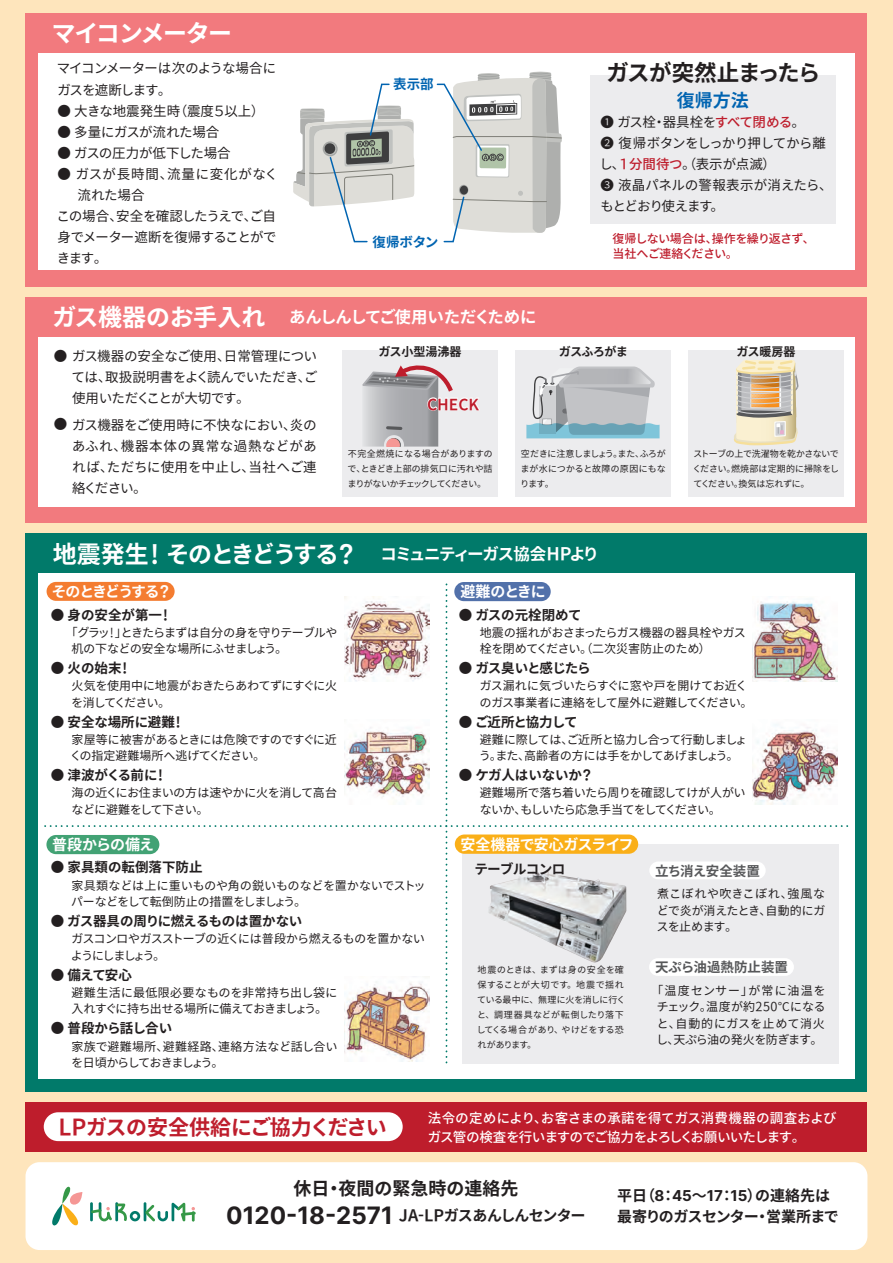
<style>
.page{position:relative;width:893px;height:1263px;background:#fee5bc}
.page>*{position:absolute;margin:0;border:0;box-sizing:border-box;transform-origin:0 0}
.t1{font:24px "Gen Ei Gothic P B";color:#fff}
.t2{font:22.5px "Gen Ei Gothic P B";color:#231f20}
.t3{font:21px "Gen Ei Gothic P B";color:#be1d2c}
.t4{font:18px "Gen Ei Gothic P B";color:#231f20}
.t5{font:18px "Gen Ei Gothic P B";color:#0164b1}
.t6{font:16.5px "Gen Ei Gothic P B";letter-spacing:-.025em;color:#fff}
.t7{font:16.5px "Gen Ei Gothic P B";color:#fff}
.t8{font:15px/20.9px "Gen Ei Gothic P B";color:#231f20}
.t9{font:15px "Gen Ei Gothic P B";color:#fff}
.t10{font:14.4px "Gen Ei Gothic P B";color:#be1d2c}
.t11{font:13.5px/21px "Gen Ei Gothic P R";letter-spacing:.01em;color:#231f20}
.t12{font:13.5px "Gen Ei Gothic P B";color:#231f20}
.t13{font:600 13.5px/19.5px "Gen Ei Gothic P";letter-spacing:.015em;color:#fff}
.t14{font:13.5px "Gen Ei Gothic P B";color:#57585a}
.t15{font:13.5px "Gen Ei Gothic P B";color:#0164b1}
.t16{font:12px/16.5px "Gen Ei Gothic P R";letter-spacing:.01em;color:#231f20}
.t17{font:12px/16.5px "Gen Ei Gothic P R";letter-spacing:.03em;color:#231f20}
.t18{font:600 12px/15px "Gen Ei Gothic P";color:#be1d2c}
.t19{font:12px "Gen Ei Gothic P B";color:#231f20}
.t20{font:9px/15px "Gen Ei Gothic P R";letter-spacing:.02em;color:#231f20;text-align:justify}
.s1{font-size:24px}
.s2{font-family:"Gen Ei Gothic P";font-weight:600;color:#be1d2c}
.s3{font-family:"Inter V";font-size:24px}
.s4{font-family:"Inter V"}
</style>
<div class="page">
<hr style="left:892px;top:0;width:1px;height:1263px;background:#faaf18">
<hr style="left:892px;top:0;width:1px;height:76px;background:#359847">
<hr style="left:892px;top:1136px;width:1px;height:127px;background:#fff">
<div style="left:26px;top:13px;width:841px;height:273px;background:#f27a7e"></div>
<div style="left:38px;top:53px;width:817px;height:217px;background:#fff"></div>
<div style="left:26px;top:297px;width:841px;height:225px;background:#f27a7e"></div>
<div style="left:38px;top:337px;width:817px;height:169px;background:#fff"></div>
<div style="left:26px;top:533px;width:841px;height:558px;background:#017a6a"></div>
<div style="left:38px;top:573px;width:817px;height:506px;background:#fff"></div>
<div style="left:590px;top:75px;width:245px;height:149px;background:#ececee"></div>
<div style="left:343px;top:350px;width:155px;height:147px;background:#ececee"></div>
<svg style="left:293px;top:83px;width:122px;height:160px"></svg>
<svg style="left:436px;top:72px;width:126px;height:171px"></svg>
<div style="left:26px;top:1102px;width:841px;height:49px;background:#be1d2c"></div>
<div style="left:44px;top:1112px;width:359px;height:29px;background:#fff"></div>
<div style="left:26px;top:1162px;width:841px;height:88px;background:#fff;border-radius:14px"></div>
<svg style="left:52px;top:1186px;width:30px;height:40px"></svg>
<hr style="left:90px;top:1202px;width:3px;height:19px;background:#017a6a">
<svg style="left:91px;top:1202px;width:105px;height:19px"></svg>
<div style="left:516px;top:350px;width:155px;height:147px;background:#ececee"></div>
<div style="left:688px;top:350px;width:156px;height:147px;background:#ececee"></div>
<svg style="left:362px;top:365px;width:118px;height:82px"></svg>
<svg style="left:526px;top:366px;width:134px;height:72px"></svg>
<svg style="left:45px;top:582px;width:803px;height:482px"></svg>
<img style="left:344px;top:596px;width:86px;height:85px">
<img style="left:753px;top:596px;width:85px;height:85px">
<img style="left:344px;top:976px;width:86px;height:85px">
<img style="left:344px;top:719px;width:86px;height:86px">
<img style="left:753px;top:719px;width:85px;height:86px">
<img style="left:487px;top:870px;width:139px;height:93px">
<svg style="left:734px;top:360px;width:64px;height:85px;background:#d9c9ad"></svg>
<h1 class="t1" style="left:53px;top:15px;width:180px">マイコンメーター</h1>
<p class="t11" style="left:57px;top:58px;width:220px">マイコンメーターは次のような場合にガスを遮断します。</p>
<p class="t11" style="left:57px;top:100px;width:202px">● 大きな地震発生時（震度５以上）</p>
<p class="t11" style="left:57px;top:121px;width:164px">● 多量にガスが流れた場合</p>
<p class="t11" style="left:57px;top:142px;width:175px">● ガスの圧力が低下した場合</p>
<p class="t11" style="left:57px;top:163px;width:220px">● ガスが長時間、流量に変化がなく　 流れた場合<br>この場合、安全を確認したうえで、ご自身でメーター遮断を復帰することができます。</p>
<p class="t15" style="left:393px;top:74px;width:42px">表示部</p>
<p class="t15" style="left:372px;top:232px;width:67px">復帰ボタン</p>
<h3 class="t7" style="left:53px;top:305px;width:485px"><span class="s1">ガス機器のお手入れ</span> あんしんしてご使用いただくために</h3>
<h2 class="t2" style="left:607px;top:55px;width:214px">ガスが突然止まったら</h2>
<h3 class="t5" style="left:677px;top:87px;width:73px">復帰方法</h3>
<p class="t11" style="left:600px;top:111px;width:227px">❶ ガス栓・器具栓を<span class="s2">すべて閉める</span>。<br>❷ 復帰ボタンをしっかり押してから離し、<span class="s2">１分間待つ</span>。（表示が点滅）<br>❸ 液晶パネルの警報表示が消えたら、もとどおり使えます。</p>
<p class="t18" style="left:613px;top:231px;width:198px">復帰しない場合は、操作を繰り返さず、当社へご連絡ください。</p>
<p class="t11" style="left:72px;top:345px;width:246px;text-align:justify;text-indent:-18px">● ガス機器の安全なご使用、日常管理については、取扱説明書をよく読んでいただき、ご使用いただくことが大切です。</p>
<p class="t11" style="left:72px;top:414px;width:246px;text-align:justify">ガス機器をご使用時に不快なにおい、炎のあふれ、機器本体の異常な過熱などがあれば、ただちに使用を中止し、当社へご連絡ください。</p>
<p class="t11" style="left:54px;top:413px;width:15px">●</p>
<p class="t19" style="left:379px;top:343px;width:84px">ガス小型湯沸器</p>
<p class="t19" style="left:559px;top:343px;width:69px">ガスふろがま</p>
<p class="t19" style="left:737px;top:343px;width:60px">ガス暖房器</p>
<p class="t10" style="left:427px;top:393px;width:54px">CHECK</p>
<p class="t20" style="left:348px;top:446px;width:146px">不完全燃焼になる場合がありますので、ときどき上部の排気口に汚れや詰まりがないかチェックしてください。</p>
<p class="t20" style="left:521px;top:446px;width:146px">空だきに注意しましょう。また、ふろがまが水につかると故障の原因にもなります。</p>
<p class="t20" style="left:694px;top:446px;width:146px">ストーブの上で洗濯物を乾かさないでください。燃焼部は定期的に掃除をしてください。換気は忘れずに。</p>
<h3 class="t6" style="left:53px;top:541px;width:546px"><span class="s1">地震発生！ そのときどうする？</span> コミュニティーガス協会HPより</h3>
<p class="t9" style="left:52px;top:580px;width:119px">そのときどうする？</p>
<p class="t9" style="left:460px;top:580px;width:86px">避難のときに</p>
<p class="t12" style="left:51px;top:604px;width:120px">● 身の安全が第一！</p>
<p class="t16" style="left:72px;top:624px;width:267px">「グラッ！」ときたらまずは自分の身を守りテーブルや机の下などの安全な場所にふせましょう。</p>
<p class="t12" style="left:51px;top:658px;width:79px">● 火の始末！</p>
<p class="t16" style="left:72px;top:677px;width:267px">火気を使用中に地震がおきたらあわてずにすぐに火を消してください。</p>
<p class="t12" style="left:51px;top:711px;width:132px">● 安全な場所に避難！</p>
<p class="t16" style="left:72px;top:731px;width:267px">家屋等に被害があるときには危険ですのですぐに近くの指定避難場所へ逃げてください。</p>
<p class="t12" style="left:51px;top:765px;width:115px">● 津波がくる前に！</p>
<p class="t16" style="left:72px;top:784px;width:267px">海の近くにお住まいの方は速やかに火を消して高台などに避難をして下さい。</p>
<p class="t9" style="left:52px;top:833px;width:103px">普段からの備え</p>
<p class="t17" style="left:72px;top:877px;width:354px">家具類などは上に重いものや角の鋭いものなどを置かないでストッパーなどをして転倒防止の措置をしましょう。</p>
<p class="t12" style="left:51px;top:857px;width:153px">● 家具類の転倒落下防止</p>
<p class="t12" style="left:51px;top:911px;width:253px">● ガス器具の周りに燃えるものは置かない</p>
<p class="t16" style="left:72px;top:930px;width:355px">ガスコンロやガスストーブの近くには普段から燃えるものを置かないようにしましょう。</p>
<p class="t12" style="left:51px;top:964px;width:83px">● 備えて安心</p>
<p class="t16" style="left:72px;top:984px;width:267px">避難生活に最低限必要なものを非常持ち出し袋に入れすぐに持ち出せる場所に備えておきましょう。</p>
<p class="t12" style="left:51px;top:1018px;width:123px">● 普段から話し合い</p>
<p class="t16" style="left:72px;top:1038px;width:267px">家族で避難場所、避難経路、連絡方法など話し合いを日頃からしておきましょう。</p>
<p class="t12" style="left:459px;top:604px;width:123px">● ガスの元栓閉めて</p>
<p class="t16" style="left:480px;top:624px;width:267px">地震の揺れがおさまったらガス機器の器具栓やガス栓を閉めてください。（二次災害防止のため）</p>
<p class="t12" style="left:459px;top:658px;width:133px">● ガス臭いと感じたら</p>
<p class="t16" style="left:480px;top:677px;width:268px">ガス漏れに気づいたらすぐに窓や戸を開けてお近くのガス事業者に連絡をして屋外に避難してください。</p>
<p class="t12" style="left:459px;top:711px;width:119px">● ご近所と協力して</p>
<p class="t16" style="left:480px;top:731px;width:267px">避難に際しては、ご近所と協力し合って行動しましょう。また、高齢者の方には手をかしてあげましょう。</p>
<p class="t12" style="left:459px;top:765px;width:134px">● ケガ人はいないか？</p>
<p class="t16" style="left:480px;top:784px;width:267px">避難場所で落ち着いたら周りを確認してけが人がいないか、もしいたら応急手当てをしてください。</p>
<p class="t9" style="left:460px;top:833px;width:174px">安全機器で安心ガスライフ</p>
<p class="t12" style="left:475px;top:858px;width:92px">テーブルコンロ</p>
<p class="t20" style="left:478px;top:962px;width:148px">地震のときは、まずは身の安全を確保することが大切です。地震で揺れている最中に、無理に火を消しに行くと、調理器具などが転倒したり落下してくる場合があり、やけどをする恐れがあります。</p>
<p class="t14" style="left:655px;top:860px;width:106px">立ち消え安全装置</p>
<p class="t16" style="left:657px;top:885px;width:169px;text-align:justify">煮こぼれや吹きこぼれ、強風などで炎が消えたとき、自動的にガスを止めます。</p>
<p class="t14" style="left:655px;top:957px;width:135px">天ぷら油過熱防止装置</p>
<p class="t16" style="left:657px;top:982px;width:169px;text-align:justify">「温度センサー」が常に油温をチェック。温度が約250℃になると、自動的にガスを止めて消火し、天ぷら油の発火を防ぎます。</p>
<h3 class="t3" style="left:59px;top:1111px;width:330px">LPガスの安全供給にご協力ください</h3>
<p class="t13" style="left:428px;top:1108px;width:410px">法令の定めにより、お客さまの承諾を得てガス消費機器の調査およびガス管の検査を行いますのでご協力をよろしくお願いいたします。</p>
<h3 class="t4" style="left:294px;top:1175px;width:226px">休日・夜間の緊急時の連絡先</h3>
<p class="t8" style="left:226px;top:1204px;width:360px"><span class="s3">0120-18-2571</span> JA-LPガスあんしんセンター</p>
<p class="t8" style="left:617px;top:1185px;width:223px">平日（<span class="s4">8</span>：<span class="s4">45</span>～<span class="s4">17</span>：<span class="s4">15</span>）の連絡先は最寄りのガスセンター・営業所まで</p>
</div>
